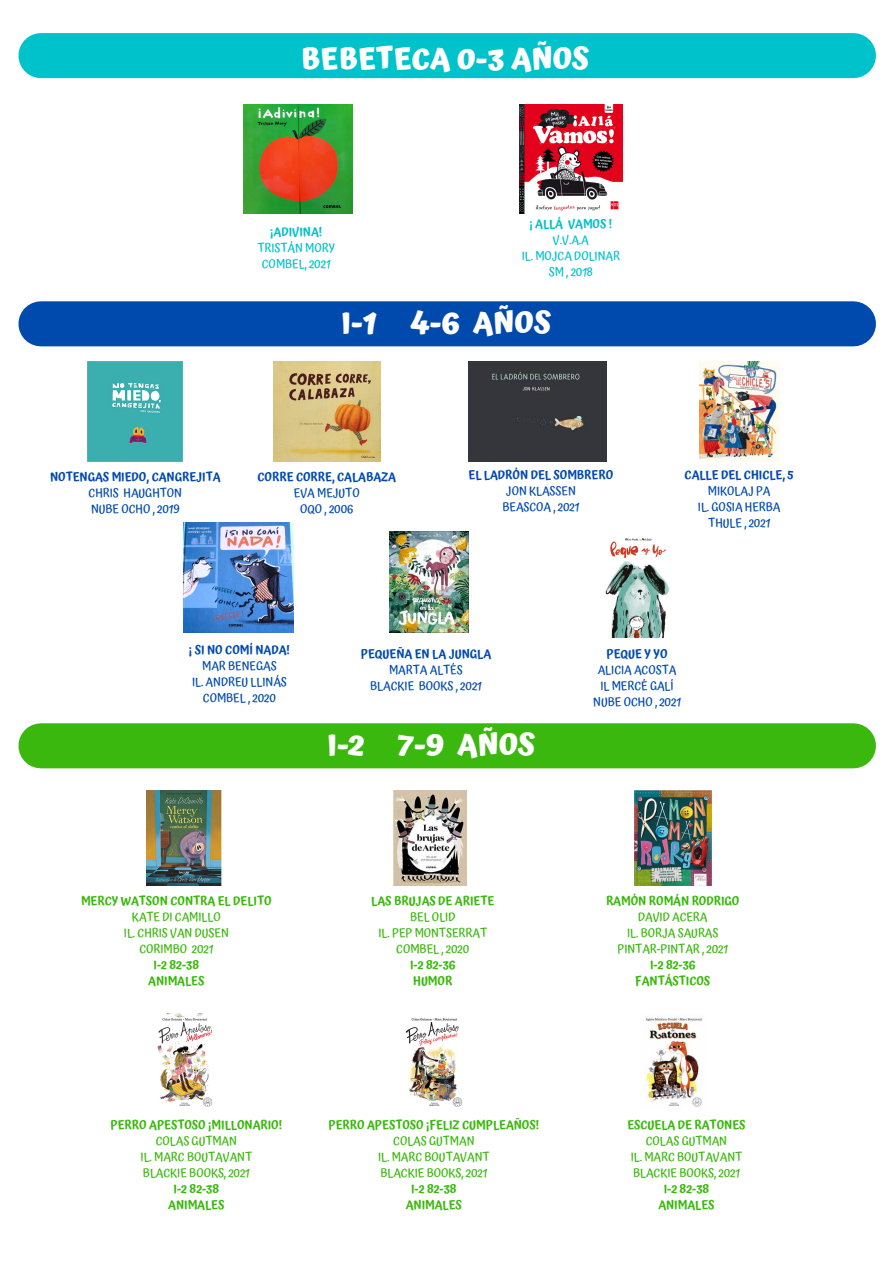
<style>
.page{position:relative;width:894px;height:1264px;background:#fff}
.page>*{position:absolute;margin:0;border:0;box-sizing:border-box;transform-origin:0 0}
.t1{font:700 30px "Atma";color:#fff}
.t2{font:500 12px "Atma";color:#3ab80e}
.t3{font:600 12px "Atma";color:#3ab80e}
.t4{font:500 12px "Atma";color:#004aad}
.t5{font:600 12px "Atma";color:#004aad}
.t6{font:500 12px "Atma";color:#00c2cb}
.t7{font:600 12px "Atma";color:#00c2cb}
</style>
<div class="page">
<div style="left:41px;top:33px;width:812px;height:45px;background:#00c2cb"></div>
<div style="left:41px;top:301px;width:812px;height:45px;background:#004aad"></div>
<div style="left:41px;top:723px;width:812px;height:45px;background:#3ab80e"></div>
<img style="left:243px;top:104px;width:109px;height:109px">
<img style="left:519px;top:104px;width:103px;height:109px">
<img style="left:87px;top:361px;width:96px;height:101px">
<img style="left:273px;top:361px;width:107px;height:101px">
<div style="left:468px;top:361px;width:138px;height:101px;background:#35363b"></div>
<img style="left:699px;top:361px;width:80px;height:101px">
<img style="left:183px;top:523px;width:111px;height:109px">
<img style="left:389px;top:532px;width:79px;height:100px">
<img style="left:605px;top:538px;width:65px;height:99px">
<img style="left:145px;top:790px;width:78px;height:95px">
<img style="left:392px;top:790px;width:74px;height:95px">
<img style="left:157px;top:1013px;width:56px;height:94px">
<img style="left:634px;top:790px;width:77px;height:95px">
<img style="left:645px;top:1017px;width:57px;height:90px">
<img style="left:405px;top:1018px;width:58px;height:89px">
<p class="t1" style="left:301px;top:41px;width:289px">BEBETECA 0-3 AÑOS</p>
<p class="t7" style="left:270px;top:225px;width:53px">¡ADIVINA!</p>
<p class="t6" style="left:257px;top:241px;width:79px">TRISTÁN MORY</p>
<p class="t6" style="left:262px;top:257px;width:70px">COMBEL, 2021</p>
<p class="t7" style="left:529px;top:217px;width:84px">¡ ALLÁ VAMOS !</p>
<p class="t6" style="left:553px;top:233px;width:37px">V.V.A.A</p>
<p class="t6" style="left:521px;top:249px;width:100px">IL. MOJCA DOLINAR</p>
<p class="t6" style="left:548px;top:265px;width:46px">SM , 2018</p>
<p class="t1" style="left:341px;top:304px;width:211px">I-1 4-6 AÑOS</p>
<p class="t5" style="left:50px;top:469px;width:172px">NOTENGAS MIEDO, CANGREJITA</p>
<p class="t4" style="left:89px;top:485px;width:95px">CHRIS HAUGHTON</p>
<p class="t4" style="left:91px;top:501px;width:90px">NUBE OCHO , 2019</p>
<p class="t5" style="left:257px;top:469px;width:140px">CORRE CORRE, CALABAZA</p>
<p class="t4" style="left:294px;top:485px;width:67px">EVA MEJUTO</p>
<p class="t4" style="left:300px;top:501px;width:55px">OQO , 2006</p>
<p class="t5" style="left:468px;top:468px;width:146px">EL LADRÓN DEL SOMBRERO</p>
<p class="t4" style="left:506px;top:484px;width:71px">JON KLASSEN</p>
<p class="t4" style="left:502px;top:500px;width:78px">BEASCOA , 2021</p>
<p class="t5" style="left:684px;top:468px;width:111px">CALLE DEL CHICLE, 5</p>
<p class="t4" style="left:707px;top:484px;width:64px">MIKOLAJ PA</p>
<p class="t4" style="left:697px;top:500px;width:84px">IL. GOSIA HERBA</p>
<p class="t4" style="left:708px;top:516px;width:63px">THULE , 2021</p>
<p class="t5" style="left:189px;top:642px;width:102px">¡ SI NO COMÍ NADA!</p>
<p class="t4" style="left:202px;top:658px;width:76px">MAR BENEGAS</p>
<p class="t4" style="left:192px;top:674px;width:96px">IL. ANDREU LLINÁS</p>
<p class="t4" style="left:203px;top:690px;width:74px">COMBEL , 2020</p>
<p class="t5" style="left:361px;top:647px;width:132px">PEQUEÑA EN LA JUNGLA</p>
<p class="t4" style="left:389px;top:663px;width:75px">MARTA ALTÉS</p>
<p class="t4" style="left:370px;top:679px;width:113px">BLACKIE BOOKS , 2021</p>
<p class="t1" style="left:327px;top:726px;width:209px">I-2 7-9 AÑOS</p>
<p class="t3" style="left:81px;top:894px;width:192px">MERCY WATSON CONTRA EL DELITO</p>
<p class="t2" style="left:132px;top:910px;width:90px">KATE DI CAMILLO</p>
<p class="t2" style="left:124px;top:926px;width:106px">IL. CHRIS VAN DUSEN</p>
<p class="t2" style="left:139px;top:942px;width:75px">CORIMBO 2021</p>
<p class="t3" style="left:153px;top:958px;width:47px">I-2 82-38</p>
<p class="t3" style="left:148px;top:974px;width:58px">ANIMALES</p>
<p class="t3" style="left:371px;top:894px;width:124px">LAS BRUJAS DE ARIETE</p>
<p class="t2" style="left:410px;top:910px;width:47px">BEL OLID</p>
<p class="t2" style="left:378px;top:926px;width:110px">IL. PEP MONTSERRAT</p>
<p class="t2" style="left:396px;top:942px;width:74px">COMBEL , 2020</p>
<p class="t3" style="left:410px;top:958px;width:47px">I-2 82-36</p>
<p class="t3" style="left:413px;top:974px;width:41px">HUMOR</p>
<p class="t3" style="left:110px;top:1117px;width:173px">PERRO APESTOSO ¡MILLONARIO!</p>
<p class="t2" style="left:156px;top:1133px;width:83px">COLAS GUTMAN</p>
<p class="t2" style="left:140px;top:1149px;width:113px">IL. MARC BOUTAVANT</p>
<p class="t2" style="left:143px;top:1165px;width:108px">BLACKIE BOOKS, 2021</p>
<p class="t3" style="left:173px;top:1181px;width:47px">I-2 82-38</p>
<p class="t3" style="left:168px;top:1197px;width:58px">ANIMALES</p>
<p class="t3" style="left:328px;top:1117px;width:212px">PERRO APESTOSO ¡FELIZ CUMPLEAÑOS!</p>
<p class="t2" style="left:393px;top:1133px;width:83px">COLAS GUTMAN</p>
<p class="t2" style="left:378px;top:1149px;width:113px">IL. MARC BOUTAVANT</p>
<p class="t2" style="left:380px;top:1165px;width:108px">BLACKIE BOOKS, 2021</p>
<p class="t3" style="left:411px;top:1181px;width:47px">I-2 82-38</p>
<p class="t3" style="left:405px;top:1197px;width:58px">ANIMALES</p>
<p class="t5" style="left:606px;top:647px;width:63px">PEQUE Y YO</p>
<p class="t4" style="left:597px;top:663px;width:80px">ALICIA ACOSTA</p>
<p class="t4" style="left:600px;top:679px;width:75px">IL MERCÉ GALÍ</p>
<p class="t4" style="left:593px;top:695px;width:89px">NUBE OCHO , 2021</p>
<p class="t3" style="left:606px;top:894px;width:135px">RAMÓN ROMÁN RODRIGO</p>
<p class="t2" style="left:638px;top:910px;width:71px">DAVID ACERA</p>
<p class="t2" style="left:627px;top:926px;width:93px">IL. BORJA SAURAS</p>
<p class="t2" style="left:617px;top:942px;width:112px">PINTAR-PINTAR , 2021</p>
<p class="t3" style="left:650px;top:958px;width:47px">I-2 82-36</p>
<p class="t3" style="left:635px;top:974px;width:76px">FANTÁSTICOS</p>
<p class="t3" style="left:627px;top:1117px;width:120px">ESCUELA DE RATONES</p>
<p class="t2" style="left:645px;top:1133px;width:83px">COLAS GUTMAN</p>
<p class="t2" style="left:630px;top:1149px;width:113px">IL. MARC BOUTAVANT</p>
<p class="t2" style="left:633px;top:1165px;width:108px">BLACKIE BOOKS, 2021</p>
<p class="t3" style="left:663px;top:1181px;width:47px">I-2 82-38</p>
<p class="t3" style="left:658px;top:1197px;width:58px">ANIMALES</p>
</div>
